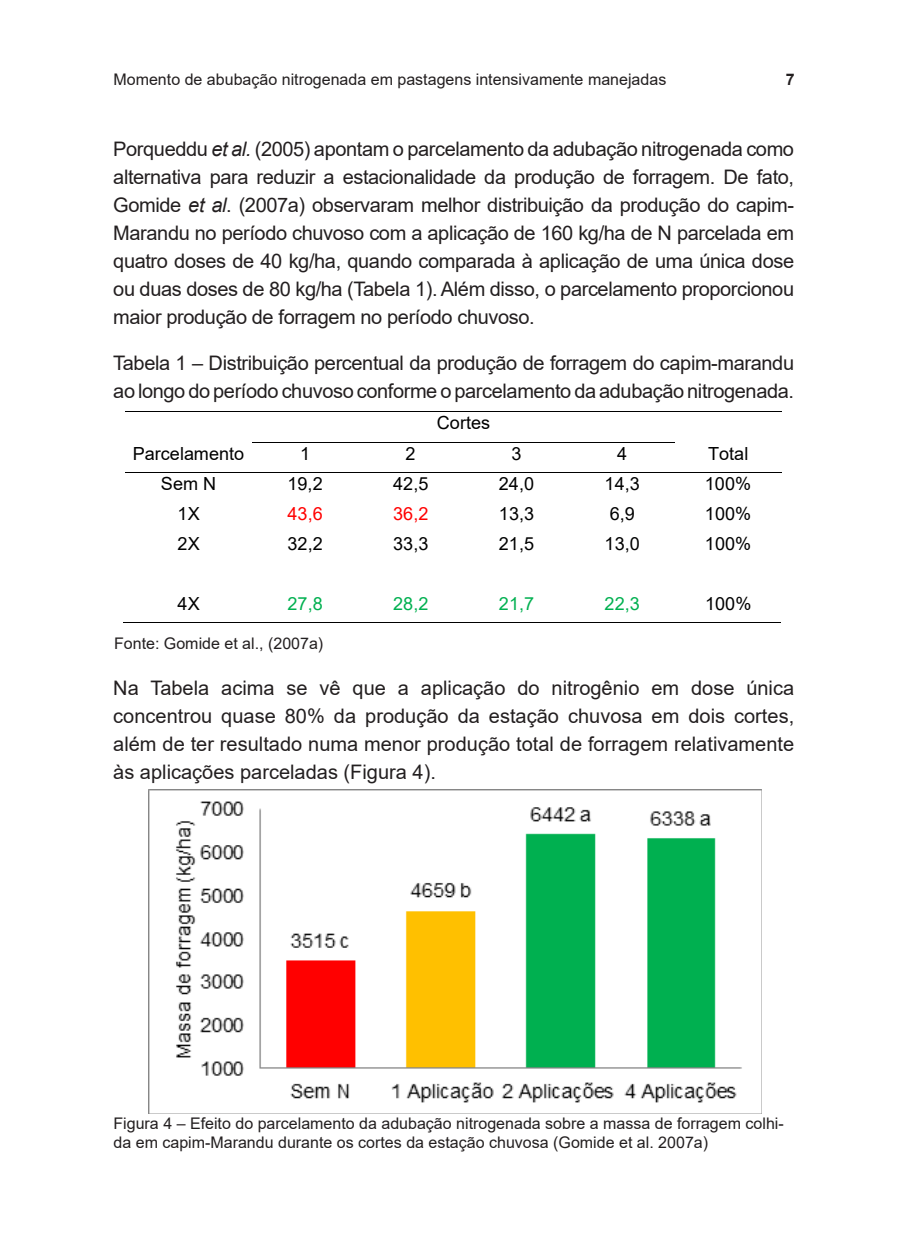
<style>
.page{position:relative;width:908px;height:1248px;background:#fff}
.page>*{position:absolute;margin:0;border:0;box-sizing:border-box;transform-origin:0 0}
.MIOLO{font:20px/28px "Arial";letter-spacing:-.02em;color:#231f20;text-align:justify}
.t1{font:18px "Arial";letter-spacing:.005em;color:#000}
.t2{font:18px "Arial";letter-spacing:.005em;color:#00b050}
.t3{font:18px "Arial";color:#f00}
.TABELA_FONTE{font:16px/19.2px "Arial";color:#231f20}
.t4{font:700 16px "Arial";color:#231f20}
.s1{font-style:italic}
</style>
<div class="page">
<hr style="left:124px;top:411px;width:128px;height:1px;background:#000">
<hr style="left:253px;top:411px;width:421px;height:1px;background:#000">
<hr style="left:675px;top:411px;width:105px;height:1px;background:#000">
<hr style="left:252px;top:442px;width:106px;height:1px;background:#000">
<hr style="left:358px;top:442px;width:105px;height:1px;background:#000">
<hr style="left:464px;top:442px;width:105px;height:1px;background:#000">
<hr style="left:570px;top:442px;width:104px;height:1px;background:#000">
<hr style="left:124px;top:472px;width:128px;height:1px;background:#000">
<hr style="left:253px;top:472px;width:105px;height:1px;background:#000">
<hr style="left:358px;top:472px;width:105px;height:1px;background:#000">
<hr style="left:464px;top:472px;width:105px;height:1px;background:#000">
<hr style="left:570px;top:472px;width:104px;height:1px;background:#000">
<hr style="left:675px;top:472px;width:105px;height:1px;background:#000">
<hr style="left:123px;top:622px;width:129px;height:1px;background:#000">
<hr style="left:252px;top:622px;width:106px;height:1px;background:#000">
<hr style="left:357px;top:622px;width:106px;height:1px;background:#000">
<hr style="left:463px;top:622px;width:106px;height:1px;background:#000">
<hr style="left:568px;top:622px;width:106px;height:1px;background:#000">
<hr style="left:674px;top:622px;width:106px;height:1px;background:#000">
<img style="left:149px;top:789px;width:612px;height:324px">
<p class="TABELA_FONTE" style="left:113px;top:70px;width:554px">Momento de abubação nitrogenada em pastagens intensivamente manejadas</p>
<p class="t4" style="left:785px;top:68px;width:10px">7</p>
<p class="MIOLO" style="left:113px;top:135px;width:682px">Porqueddu <span class="s1">et al.</span> (2005) apontam o parcelamento da adubação nitrogenada como alternativa para reduzir a estacionalidade da produção de forragem. De fato, Gomide <span class="s1">et al</span>. (2007a) observaram melhor distribuição da produção do capim-Marandu no período chuvoso com a aplicação de 160 kg/ha de N parcelada em quatro doses de 40 kg/ha, quando comparada à aplicação de uma única dose ou duas doses de 80 kg/ha (Tabela 1). Além disso, o parcelamento proporcionou maior produção de forragem no período chuvoso.</p>
<p class="MIOLO" style="left:113px;top:348px;width:682px">Tabela 1 – Distribuição percentual da produção de forragem do capim-marandu ao longo do período chuvoso conforme o parcelamento da adubação nitrogenada.</p>
<p class="t1" style="left:436px;top:410px;width:55px">Cortes</p>
<p class="t1" style="left:133px;top:441px;width:113px">Parcelamento</p>
<p class="t1" style="left:300px;top:441px;width:12px">1</p>
<p class="t1" style="left:405px;top:441px;width:12px">2</p>
<p class="t1" style="left:511px;top:441px;width:12px">3</p>
<p class="t1" style="left:617px;top:441px;width:12px">4</p>
<p class="t1" style="left:707px;top:441px;width:42px">Total</p>
<p class="t1" style="left:161px;top:471px;width:57px">Sem N</p>
<p class="t1" style="left:287px;top:471px;width:37px">19,2</p>
<p class="t1" style="left:393px;top:471px;width:37px">42,5</p>
<p class="t1" style="left:498px;top:471px;width:37px">24,0</p>
<p class="t1" style="left:604px;top:471px;width:37px">14,3</p>
<p class="t1" style="left:704px;top:471px;width:48px">100%</p>
<p class="t1" style="left:177px;top:501px;width:24px">1X</p>
<p class="t3" style="left:287px;top:501px;width:37px">43,6</p>
<p class="t3" style="left:393px;top:501px;width:37px">36,2</p>
<p class="t1" style="left:498px;top:501px;width:37px">13,3</p>
<p class="t1" style="left:609px;top:501px;width:27px">6,9</p>
<p class="t1" style="left:704px;top:501px;width:48px">100%</p>
<p class="t1" style="left:177px;top:531px;width:24px">2X</p>
<p class="t1" style="left:287px;top:531px;width:37px">32,2</p>
<p class="t1" style="left:393px;top:531px;width:37px">33,3</p>
<p class="t1" style="left:498px;top:531px;width:37px">21,5</p>
<p class="t1" style="left:604px;top:531px;width:37px">13,0</p>
<p class="t1" style="left:704px;top:531px;width:48px">100%</p>
<p class="t1" style="left:177px;top:590px;width:24px">4X</p>
<p class="t2" style="left:287px;top:590px;width:37px">27,8</p>
<p class="t2" style="left:393px;top:590px;width:37px">28,2</p>
<p class="t2" style="left:498px;top:590px;width:37px">21,7</p>
<p class="t2" style="left:604px;top:590px;width:37px">22,3</p>
<p class="t1" style="left:704px;top:590px;width:48px">100%</p>
<p class="TABELA_FONTE" style="left:114px;top:633px;width:210px">Fonte: Gomide et al., (2007a)</p>
<p class="MIOLO" style="left:113px;top:673px;width:682px">Na Tabela acima se vê que a aplicação do nitrogênio em dose única concentrou quase 80% da produção da estação chuvosa em dois cortes, além de ter resultado numa menor produção total de forragem relativamente às aplicações parceladas (Figura 4).</p>
<p class="TABELA_FONTE" style="left:113px;top:1113px;width:671px">Figura 4 – Efeito do parcelamento da adubação nitrogenada sobre a massa de forragem colhi&shy;da em capim-Marandu durante os cortes da estação chuvosa (Gomide et al. 2007a)</p>
</div>
